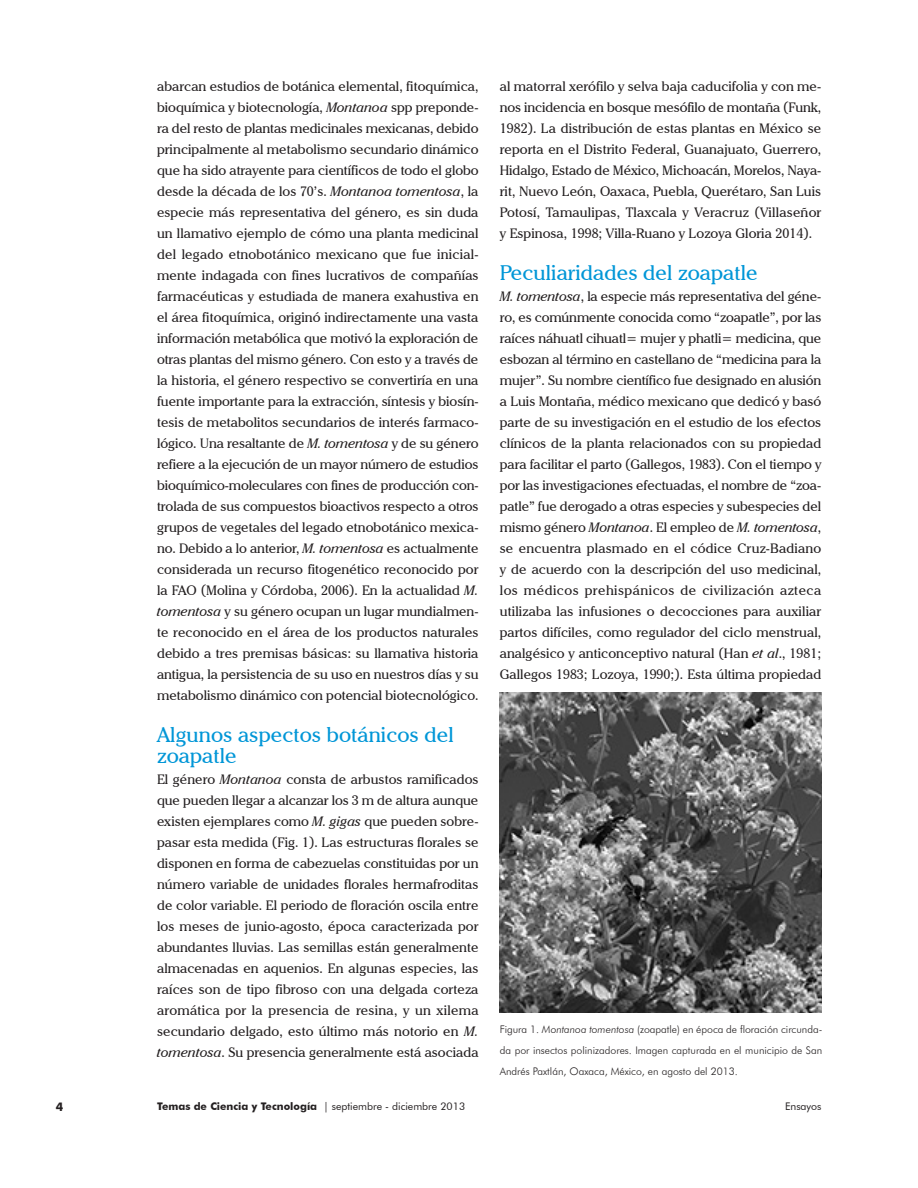
<style>
.page{position:relative;width:918px;height:1188px;background:#fff}
.page>*{position:absolute;margin:0;border:0;box-sizing:border-box;transform-origin:0 0}
._1__subcabeza{font:21px/21px "Cheltenham IT Cby BT";color:#0196d7}
.Cuerpo_1er_línea{font:13.5px/21px "Cheltenham IT Cby BT";color:#231f20;text-align:justify}
.t1{font:700 12px "Futura BT";color:#231f20}
.grafica{font:300 10.5px/21px "Futura BT";color:#231f20;text-align:justify}
.t2{font:700 10.5px "Futura BT";color:#231f20}
.t3{font:10.5px "Futura BT";color:#231f20}
.s1{font-style:italic}
.s2{font-weight:400}
</style>
<div class="page">
<img style="left:500px;top:692px;width:321px;height:321px">
<p class="Cuerpo_1er_línea" style="left:157px;top:75px;width:323px">abarcan estudios de botánica elemental, fitoquímica, bioquímica y biotecnología, <span class="s1">Montanoa</span> spp preponde&shy;ra del resto de plantas medicinales mexicanas, debido principalmente al metabolismo secundario dinámico que ha sido atrayente para científicos de todo el globo desde la década de los 70’s. <span class="s1">Montanoa tomentosa</span>, la especie más representativa del género, es sin duda un llamativo ejemplo de cómo una planta medicinal del legado etnobotánico mexicano que fue inicial&shy;mente indagada con fines lucrativos de compañías farmacéuticas y estudiada de manera exahustiva en el área fitoquímica, originó indirectamente una vasta información metabólica que motivó la exploración de otras plantas del mismo género. Con esto y a través de la historia, el género respectivo se convertiría en una fuente importante para la extracción, síntesis y biosín&shy;tesis de metabolitos secundarios de interés farmaco&shy;lógico. Una resaltante de <span class="s1">M. tomentosa</span> y de su género refiere a la ejecución de un mayor número de estudios bioquímico-moleculares con fines de producción con&shy;trolada de sus compuestos bioactivos respecto a otros grupos de vegetales del legado etnobotánico mexica&shy;no. Debido a lo anterior, <span class="s1">M. tomentosa</span> es actualmente considerada un recurso fitogenético reconocido por la FAO (Molina y Córdoba, 2006). En la actualidad <span class="s1">M. tomentosa</span> y su género ocupan un lugar mundialmen&shy;te reconocido en el área de los productos naturales debido a tres premisas básicas: su llamativa historia antigua, la persistencia de su uso en nuestros días y su metabolismo dinámico con potencial biotecnológico.</p>
<p class="_1__subcabeza" style="left:157px;top:724px;width:298px">Algunos aspectos botánicos del zoapatle</p>
<p class="Cuerpo_1er_línea" style="left:157px;top:768px;width:323px">El género <span class="s1">Montanoa</span> consta de arbustos ramificados que pueden llegar a alcanzar los 3 m de altura aunque existen ejemplares como <span class="s1">M. gigas</span> que pueden sobre&shy;pasar esta medida (Fig. 1). Las estructuras florales se disponen en forma de cabezuelas constituidas por un número variable de unidades florales hermafroditas de color variable. El periodo de floración oscila entre los meses de junio-agosto, época caracterizada por abundantes lluvias. Las semillas están generalmente almacenadas en aquenios. En algunas especies, las raíces son de tipo fibroso con una delgada corteza aromática por la presencia de resina, y un xilema secundario delgado, esto último más notorio en <span class="s1">M. tomentosa</span>. Su presencia generalmente está asociada</p>
<p class="Cuerpo_1er_línea" style="left:500px;top:75px;width:323px">al matorral xerófilo y selva baja caducifolia y con me&shy;nos incidencia en bosque mesófilo de montaña (Funk, 1982). La distribución de estas plantas en México se reporta en el Distrito Federal, Guanajuato, Guerrero, Hidalgo, Estado de México, Michoacán, Morelos, Naya&shy;rit, Nuevo León, Oaxaca, Puebla, Querétaro, San Luis Potosí, Tamaulipas, Tlaxcala y Veracruz (Villaseñor y Espinosa, 1998; Villa-Ruano y Lozoya Gloria 2014).</p>
<p class="_1__subcabeza" style="left:500px;top:262px;width:259px">Peculiaridades del zoapatle</p>
<p class="Cuerpo_1er_línea" style="left:500px;top:285px;width:323px"><span class="s1">M. tomentosa</span>, la especie más representativa del géne&shy;ro, es comúnmente conocida como “zoapatle”, por las raíces náhuatl cihuatl= mujer y phatli= medicina, que esbozan al término en castellano de “medicina para la mujer”. Su nombre científico fue designado en alusión a Luis Montaña, médico mexicano que dedicó y basó parte de su investigación en el estudio de los efectos clínicos de la planta relacionados con su propiedad para facilitar el parto (Gallegos, 1983). Con el tiempo y por las investigaciones efectuadas, el nombre de “zoa&shy;patle” fue derogado a otras especies y subespecies del mismo género <span class="s1">Montanoa</span>. El empleo de <span class="s1">M. tomentosa</span>, se encuentra plasmado en el códice Cruz-Badiano y de acuerdo con la descripción del uso medicinal, los médicos prehispánicos de civilización azteca utilizaba las infusiones o decocciones para auxiliar partos difíciles, como regulador del ciclo menstrual, analgésico y anticonceptivo natural (Han <span class="s1">et al</span>., 1981; Gallegos 1983; Lozoya, 1990;). Esta última propiedad</p>
<p class="grafica" style="left:500px;top:1018px;width:324px">Figura 1. <span class="s1">Montanoa tomentosa</span> (zoapatle) en época de floración circunda&shy;da por insectos polinizadores. Imagen capturada en el municipio de San Andrés Paxtlán, Oaxaca, México, en agosto del 2013.</p>
<p class="t1" style="left:56px;top:1100px;width:9px">4</p>
<p class="t2" style="left:157px;top:1100px;width:310px">Temas de Ciencia y Tecnología <span class="s2">| septiembre - diciembre 2013</span></p>
<p class="t3" style="left:785px;top:1100px;width:38px">Ensayos</p>
</div>
